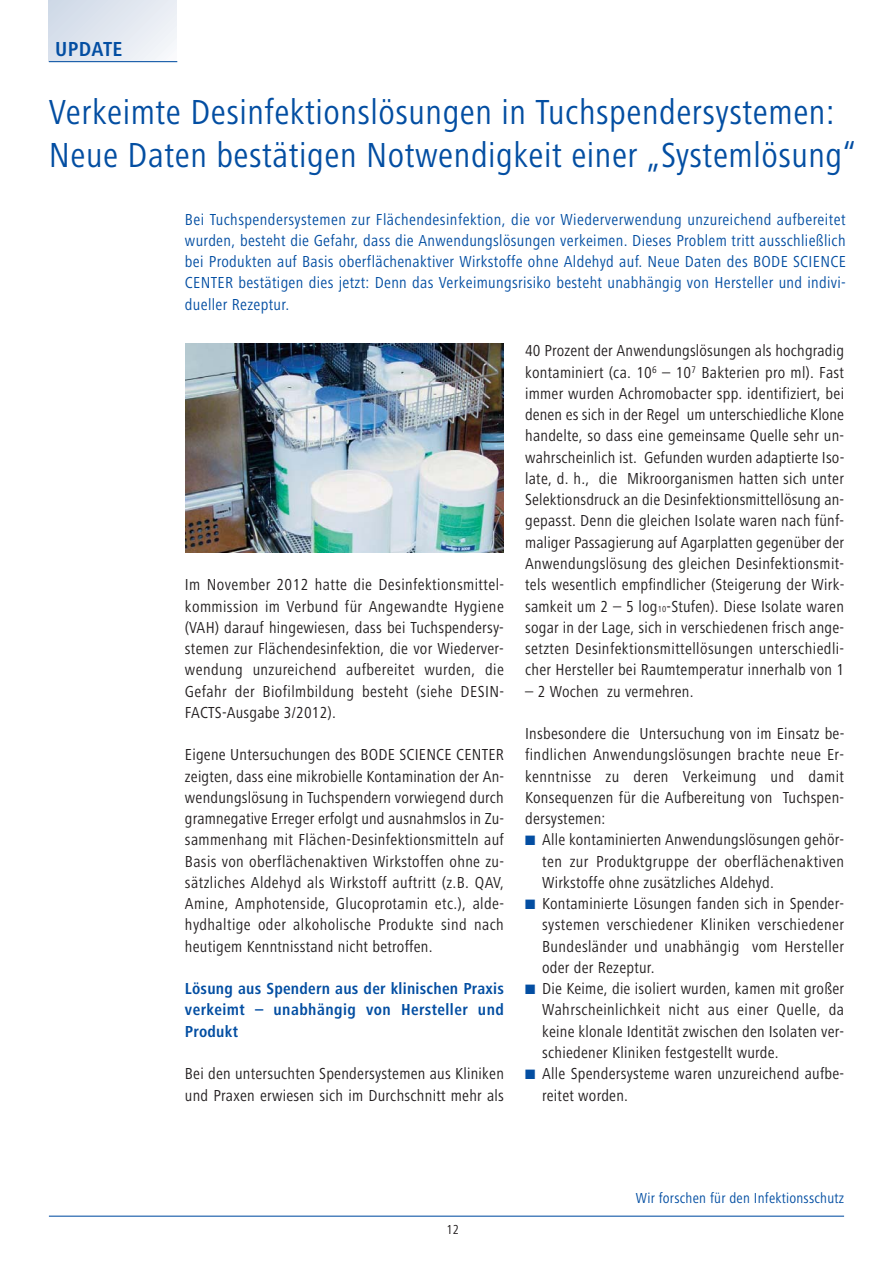
<style>
.page{position:relative;width:893px;height:1263px;background:#fff}
.page>*{position:absolute;margin:0;border:0;box-sizing:border-box;transform-origin:0 0}
.t1{font:36px/43.5px "Hartmann";letter-spacing:.015em;color:#034ea2}
.t2{font:700 21px "Hartmann";letter-spacing:.015em;color:#034ea2}
.t3{font:16.5px/21.3px "Hartmann";letter-spacing:.015em;color:#231f20;text-align:justify}
.t4{font:16.5px/21.3px "Hartmann";letter-spacing:.02em;color:#034ea2;text-align:justify}
.t5{font:700 16.5px/21.3px "Hartmann";letter-spacing:.025em;color:#034ea2;text-align:justify}
.t6{font:15px "Hartmann";letter-spacing:.015em;color:#034ea2}
.t7{font:13.5px "Hartmann";color:#231f20}
.s1{font-size:9px}
.s2{color:#034ea2}
</style>
<div class="page">
<div style="left:49px;top:0;width:127px;height:62px;background:linear-gradient(to right,#d4dce9,#f1f3f8)"></div>
<hr style="left:49px;top:1215px;width:795px;height:2px;background:#034ea2">
<hr style="left:49px;top:61px;width:128px;height:1px;background:#034ea2">
<img style="left:186px;top:344px;width:318px;height:209px">
<p class="t2" style="left:55px;top:40px;width:69px">UPDATE</p>
<h1 class="t1" style="left:49px;top:93px;width:809px">Verkeimte Desinfektionslösungen in Tuchspendersystemen:<br>Neue Daten bestätigen Notwendigkeit einer „Systemlösung“</h1>
<p class="t4" style="left:185px;top:210px;width:662px">Bei Tuchspendersystemen zur Flächendesinfektion, die vor Wiederverwendung unzureichend aufbereitet wurden, besteht die Gefahr, dass die Anwendungslösungen verkeimen. Dieses Problem tritt ausschließlich bei Produkten auf Basis oberflächenaktiver Wirkstoffe ohne Aldehyd auf. Neue Daten des BODE SCIENCE CENTER bestätigen dies jetzt: Denn das Verkeimungsrisiko besteht unabhängig von Hersteller und indivi&shy;dueller Rezeptur.</p>
<p class="t3" style="left:525px;top:342px;width:321px">40 Prozent der Anwendungslösungen als hochgradig kontaminiert (ca. 10<sup>6</sup> – 10<sup>7</sup> Bakterien pro ml). Fast immer wurden Achromobacter spp. identifiziert, bei denen es sich in der Regel um unterschiedliche Klone handelte, so dass eine gemeinsame Quelle sehr un&shy;wahrscheinlich ist. Gefunden wurden adaptierte Iso&shy;late, d. h., die Mikroorganismen hatten sich unter Selektionsdruck an die Desinfektionsmittellösung an&shy;gepasst. Denn die gleichen Isolate waren nach fünf&shy;maliger Passagierung auf Agarplatten gegenüber der Anwendungslösung des gleichen Desinfektionsmit&shy;tels wesentlich empfindlicher (Steigerung der Wirk&shy;samkeit um 2 – 5 log<span class="s1">10</span>-Stufen). Diese Isolate waren sogar in der Lage, sich in verschiedenen frisch ange&shy;setzten Desinfektionsmittellösungen unterschiedli&shy;cher Hersteller bei Raumtemperatur innerhalb von 1</p>
<p class="t3" style="left:525px;top:682px;width:170px">– 2 Wochen zu vermehren.</p>
<p class="t3" style="left:525px;top:724px;width:321px">Insbesondere die Untersuchung von im Einsatz be&shy;findlichen Anwendungslösungen brachte neue Er&shy;kenntnisse zu deren Verkeimung und damit Konsequenzen für die Aufbereitung von Tuchspen&shy;dersystemen:</p>
<p class="t3" style="left:542px;top:831px;width:303px;text-indent:-17px"><span class="s2">■</span> Alle kontaminierten Anwendungslösungen gehör&shy;ten zur Produktgruppe der oberflächenaktiven Wirkstoffe ohne zusätzliches Aldehyd.</p>
<p class="t3" style="left:542px;top:894px;width:303px;text-indent:-17px"><span class="s2">■</span> Kontaminierte Lösungen fanden sich in Spender&shy;systemen verschiedener Kliniken verschiedener Bundesländer und unabhängig vom Hersteller oder der Rezeptur.</p>
<p class="t3" style="left:542px;top:979px;width:304px;text-indent:-17px"><span class="s2">■</span> Die Keime, die isoliert wurden, kamen mit großer Wahrscheinlichkeit nicht aus einer Quelle, da keine klonale Identität zwischen den Isolaten ver&shy;schiedener Kliniken festgestellt wurde.</p>
<p class="t3" style="left:542px;top:1064px;width:304px;text-indent:-17px"><span class="s2">■</span> Alle Spendersysteme waren unzureichend aufbe&shy;reitet worden.</p>
<p class="t3" style="left:185px;top:575px;width:321px">Im November 2012 hatte die Desinfektionsmittel&shy;kommission im Verbund für Angewandte Hygiene (VAH) darauf hingewiesen, dass bei Tuchspendersy&shy;stemen zur Flächendesinfektion, die vor Wiederver&shy;wendung unzureichend aufbereitet wurden, die Gefahr der Biofilmbildung besteht (siehe DESIN-FACTS-Ausgabe 3/2012).</p>
<p class="t3" style="left:185px;top:746px;width:321px">Eigene Untersuchungen des BODE SCIENCE CENTER zeigten, dass eine mikrobielle Kontamination der An&shy;wendungslösung in Tuchspendern vorwiegend durch gramnegative Erreger erfolgt und ausnahmslos in Zu&shy;sammenhang mit Flächen-Desinfektionsmitteln auf Basis von oberflächenaktiven Wirkstoffen ohne zu&shy;sätzliches Aldehyd als Wirkstoff auftritt (z.B. QAV, Amine, Amphotenside, Glucoprotamin etc.), alde&shy;hydhaltige oder alkoholische Produkte sind nach heutigem Kenntnisstand nicht betroffen.</p>
<p class="t5" style="left:185px;top:979px;width:320px">Lösung aus Spendern aus der klinischen Praxis verkeimt – unabhängig von Hersteller und Produkt</p>
<p class="t3" style="left:185px;top:1064px;width:320px">Bei den untersuchten Spendersystemen aus Kliniken und Praxen erwiesen sich im Durchschnitt mehr als</p>
<p class="t7" style="left:446px;top:1225px;width:14px">12</p>
<p class="t6" style="left:636px;top:1192px;width:210px">Wir forschen für den Infektionsschutz</p>
</div>
